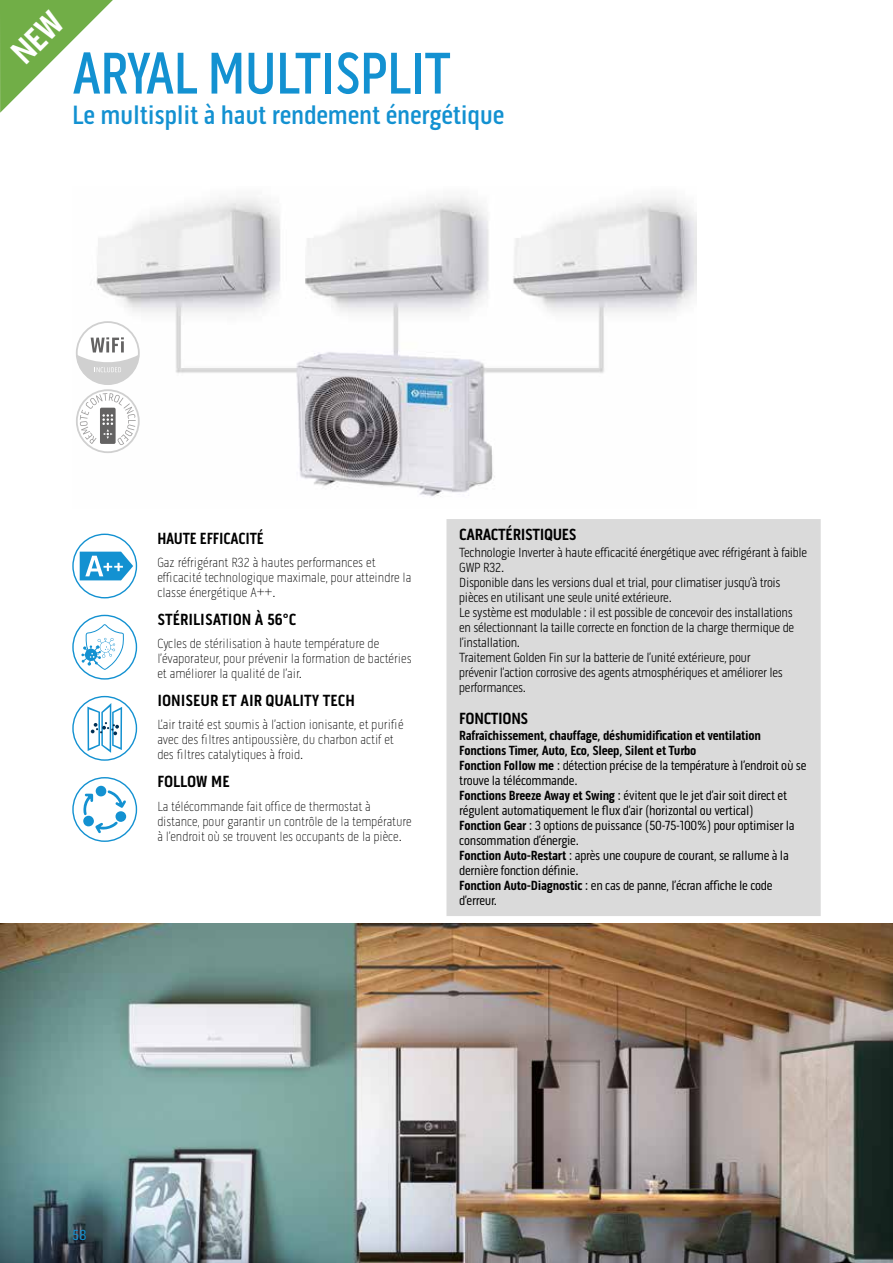
<style>
.page{position:relative;width:893px;height:1263px;background:#fff}
.page>*{position:absolute;margin:0;border:0;box-sizing:border-box;transform-origin:0 0}
.t1{font:500 60px "Pill Gothic 300 mg";letter-spacing:-.02em;color:#1391d1;scale:.95 1}
.t2{font:500 27px "Pill Gothic 300 mg";letter-spacing:-.01em;color:#1391d1}
.t3{font:700 16.5px "Pill Gothic 300 mg";letter-spacing:-.01em;color:#000}
.t4{font:700 16.5px "Pill Gothic 300 mg";letter-spacing:-.01em;color:#000;scale:.95 1}
.t5{font:15px "Pill Gothic 300 mg";color:#1391d1}
.t6{font:13.5px/15px "Pill Gothic 300 mg";letter-spacing:-.02em;color:#000}
.t7{font:100 13.5px/15px "Pill Gothic 300 mg";color:#000}
.t8{font:300 13.5px/15px "Pill Gothic 300 mg";letter-spacing:-.02em;color:#000}
.s1{font-weight:700}
</style>
<div class="page">
<img style="left:76px;top:195px;width:621px;height:302px">
<img style="left:0;top:923px;width:893px;height:340px">
<div style="left:446px;top:519px;width:375px;height:397px;background:#dadada"></div>
<div style="left:72px;top:534px;width:65px;height:64px;border:1px solid #1391d1;border-radius:50%"></div>
<svg style="left:80px;top:552px;width:53px;height:28px"></svg>
<div style="left:72px;top:615px;width:65px;height:65px;border:1px solid #1391d1;border-radius:50%"></div>
<svg style="left:81px;top:624px;width:43px;height:46px"></svg>
<svg style="left:87px;top:703px;width:35px;height:50px"></svg>
<div style="left:72px;top:696px;width:65px;height:65px;border:1px solid #1391d1;border-radius:50%"></div>
<svg style="left:72px;top:777px;width:65px;height:65px"></svg>
<div style="left:77px;top:322px;width:62px;height:62px;background:#fff;border-radius:50%"></div>
<div style="left:76px;top:321px;width:64px;height:64px;border:2px solid #d0d0d0;border-radius:50%"></div>
<svg style="left:77px;top:337px;width:62px;height:47px"></svg>
<svg style="left:77px;top:390px;width:62px;height:62px"></svg>
<div style="left:76px;top:389px;width:64px;height:64px;border:2px solid #d0d0d0;border-radius:50%"></div>
<svg style="left:80px;top:393px;width:56px;height:52px"></svg>
<svg style="left:0;top:0;width:113px;height:113px"></svg>
<h1 class="t1" style="left:72px;top:38px;width:400px">ARYAL MULTISPLIT</h1>
<h2 class="t2" style="left:72px;top:99px;width:434px">Le multisplit à haut rendement énergétique</h2>
<p class="t4" style="left:157px;top:529px;width:114px">HAUTE EFFICACITÉ</p>
<p class="t7" style="left:157px;top:555px;width:256px">Gaz réfrigérant R32 à hautes performances et efficacité technologique maximale, pour atteindre la classe énergétique A++.</p>
<p class="t3" style="left:157px;top:610px;width:140px">STÉRILISATION À 56°C</p>
<p class="t7" style="left:157px;top:636px;width:256px">Cycles de stérilisation à haute température de l’évaporateur, pour prévenir la formation de bactéries et améliorer la qualité de l’air.</p>
<p class="t3" style="left:157px;top:691px;width:199px">IONISEUR ET AIR QUALITY TECH</p>
<p class="t7" style="left:157px;top:717px;width:248px">L’air traité est soumis à l’action ionisante, et purifié avec des filtres antipoussière, du charbon actif et des filtres catalytiques à froid.</p>
<p class="t3" style="left:157px;top:772px;width:74px">FOLLOW ME</p>
<p class="t7" style="left:157px;top:799px;width:256px">La télécommande fait office de thermostat à distance, pour garantir un contrôle de la température à l’endroit où se trouvent les occupants de la pièce.</p>
<p class="t3" style="left:459px;top:525px;width:119px">CARACTÉRISTIQUES</p>
<p class="t8" style="left:459px;top:545px;width:350px">Technologie Inverter à haute efficacité énergétique avec réfrigérant à faible GWP R32.<br>Disponible dans les versions dual et trial, pour climatiser jusqu’à trois pièces en utilisant une seule unité extérieure.<br>Le système est modulable : il est possible de concevoir des installations en sélectionnant la taille correcte en fonction de la charge thermique de l’installation.<br>Traitement Golden Fin sur la batterie de l’unité extérieure, pour<br>prévenir l’action corrosive des agents atmosphériques et améliorer les performances.</p>
<p class="t3" style="left:459px;top:708px;width:71px">FONCTIONS</p>
<p class="t6" style="left:459px;top:728px;width:349px"><span class="s1">Rafraîchissement, chauffage, déshumidification et ventilation Fonctions Timer, Auto, Eco, Sleep, Silent et Turbo<br>Fonction Follow me</span> : détection précise de la température à l’endroit où se trouve la télécommande.<br><span class="s1">Fonctions Breeze Away et Swing</span> : évitent que le jet d’air soit direct et régulent automatiquement le flux d’air (horizontal ou vertical)<br><span class="s1">Fonction Gear</span> : 3 options de puissance (50-75-100%) pour optimiser la consommation d’énergie.<br><span class="s1">Fonction Auto-Restart</span> : après une coupure de courant, se rallume à la dernière fonction définie.<br><span class="s1">Fonction Auto-Diagnostic</span> : en cas de panne, l’écran affiche le code d’erreur.</p>
<p class="t5" style="left:72px;top:1226px;width:16px">58</p>
</div>
